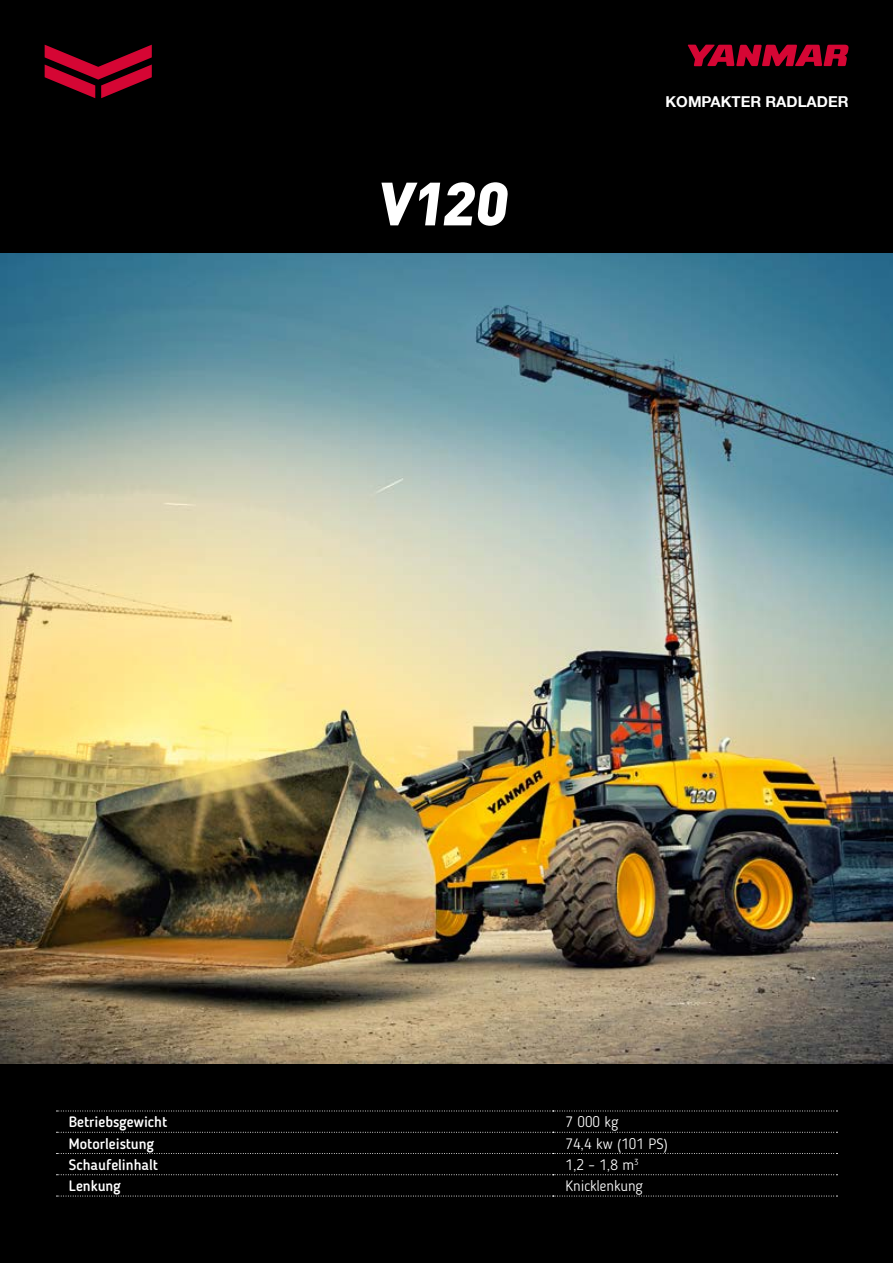
<style>
.page{position:relative;width:893px;height:1263px;background:#000}
.page>*{position:absolute;margin:0;border:0;box-sizing:border-box;transform-origin:0 0}
.t1{font:900 60px "DIN";color:#fff}
.t2{font:500 15px "Blogger Sans";color:#fff}
.t3{font:300 15px "Blogger Sans";color:#fff}
.t4{font:700 15px "Helvetica Neue LT Com";color:#fff}
</style>
<div class="page">
<svg style="left:688px;top:45px;width:160px;height:21px"></svg>
<svg style="left:45px;top:45px;width:107px;height:53px"></svg>
<svg style="left:57px;top:1110px;width:780px;height:1px"></svg>
<svg style="left:57px;top:1132px;width:780px;height:1px"></svg>
<svg style="left:57px;top:1153px;width:780px;height:1px"></svg>
<svg style="left:57px;top:1174px;width:780px;height:1px"></svg>
<svg style="left:57px;top:1196px;width:780px;height:1px"></svg>
<img style="left:0;top:253px;width:893px;height:810px">
<h1 class="t1" style="left:376px;top:163px;width:141px">V120</h1>
<p class="t4" style="left:665px;top:92px;width:185px">KOMPAKTER RADLADER</p>
<p class="t2" style="left:69px;top:1113px;width:100px">Betriebsgewicht</p>
<p class="t3" style="left:566px;top:1113px;width:54px">7 000 kg</p>
<p class="t2" style="left:69px;top:1134px;width:87px">Motorleistung</p>
<p class="t3" style="left:566px;top:1134px;width:104px">74,4 kw (101 PS)</p>
<p class="t2" style="left:69px;top:1155px;width:91px">Schaufelinhalt</p>
<p class="t3" style="left:566px;top:1156px;width:74px">1,2 – 1,8 m<sup>3</sup></p>
<p class="t2" style="left:69px;top:1177px;width:54px">Lenkung</p>
<p class="t3" style="left:566px;top:1177px;width:79px">Knicklenkung</p>
</div>
